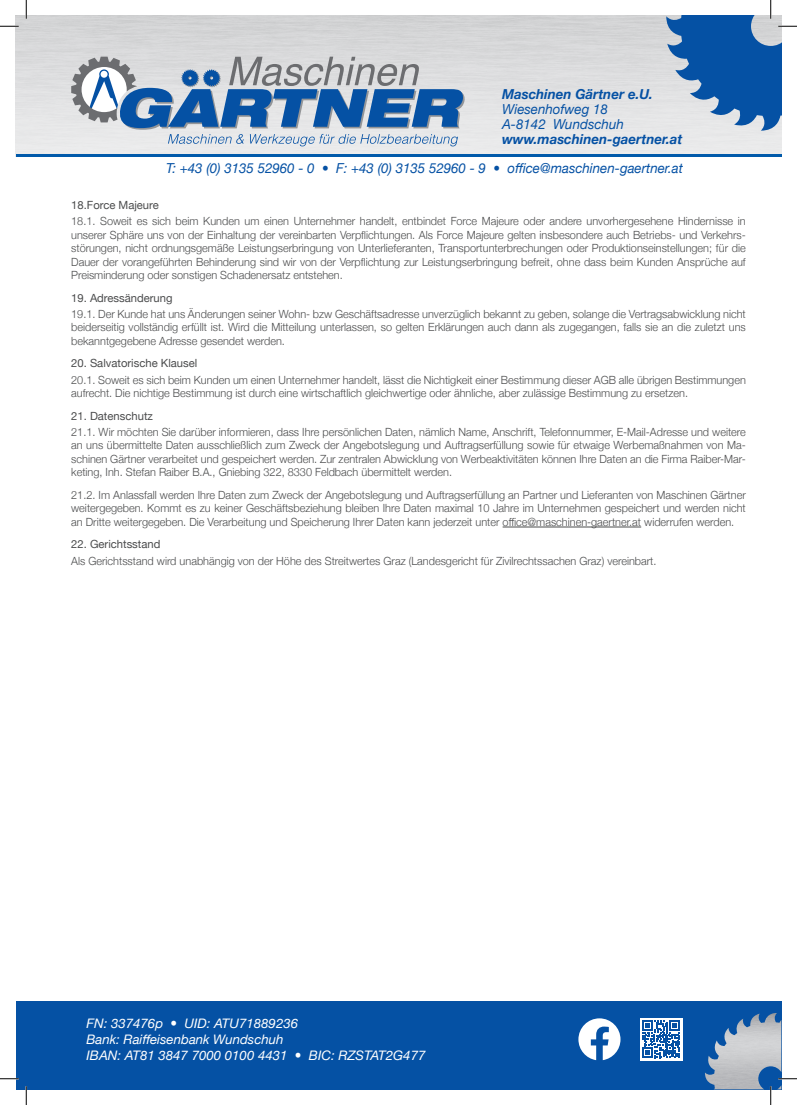
<style>
.page{position:relative;width:797px;height:1105px;background:#fff}
.page>*{position:absolute;margin:0;border:0;box-sizing:border-box;transform-origin:0 0}
.t1{font:italic 13.75px "Helvetica Neue";color:#0551a4}
.t2{font:italic 700 13.75px "Helvetica Neue";color:#0551a4}
.t3{font:italic 13.12px "Helvetica Neue";color:#fff}
.t4{font:300 11.25px/13.5px "Helvetica Neue";color:#4b4c4d;text-align:justify}
.t5{font:11.25px "Helvetica Neue";color:#4b4c4d}
.s1{font-size:13.75px}
</style>
<div class="page">
<div style="left:16px;top:1001px;width:765px;height:88px;background:#0551a4"></div>
<hr style="left:16px;top:154px;width:765px;height:3px;background:#015aaa">
<img style="left:705px;top:1013px;width:76px;height:76px">
<svg style="left:578px;top:1018px;width:42px;height:42px"></svg>
<div style="left:640px;top:1018px;width:42px;height:42px;background:#fff"></div>
<svg style="left:642px;top:1020px;width:38px;height:38px"></svg>
<svg style="left:71px;top:57px;width:393px;height:89px;background:#95acc5"></svg>
<hr style="left:502px;top:527px;width:139px;height:1px;background:#4b4c4d">
<svg style="left:0;top:25px;width:19px;height:2px"></svg>
<svg style="left:0;top:1078px;width:19px;height:1px"></svg>
<svg style="left:778px;top:1078px;width:19px;height:1px"></svg>
<svg style="left:25px;top:0;width:2px;height:19px"></svg>
<svg style="left:25px;top:1086px;width:2px;height:19px"></svg>
<svg style="left:666px;top:0;width:131px;height:131px"></svg>
<svg style="left:770px;top:1086px;width:1px;height:19px"></svg>
<p class="t2" style="left:502px;top:83px;width:152px">Maschinen Gärtner e.U.</p>
<p class="t1" style="left:502px;top:99px;width:107px">Wiesenhofweg 18</p>
<p class="t1" style="left:502px;top:114px;width:123px">A-8142 Wundschuh</p>
<p class="t2" style="left:502px;top:128px;width:182px">www.maschinen-gaertner.at</p>
<p class="t1" style="left:166px;top:158px;width:518px">T: +43 (0) 3135 52960 - 0 • F: +43 (0) 3135 52960 - 9 • office@maschinen-gaertner.at</p>
<p class="t5" style="left:71px;top:197px;width:89px">18.Force Majeure</p>
<p class="t4" style="left:71px;top:213px;width:676px">18.1. Soweit es sich beim Kunden um einen Unternehmer handelt, entbindet Force Majeure oder andere unvorhergesehene Hindernisse in unserer Sphäre uns von der Einhaltung der vereinbarten Verpflichtungen. Als Force Majeure gelten insbesondere auch Betriebs- und Verkehrs&shy;störungen, nicht ordnungsgemäße Leistungserbringung von Unterlieferanten, Transportunterbrechungen oder Produktionseinstellungen; für die Dauer der vorangeführten Behinderung sind wir von der Verpflichtung zur Leistungserbringung befreit, ohne dass beim Kunden Ansprüche auf Preisminderung oder sonstigen Schadenersatz entstehen.</p>
<p class="t5" style="left:71px;top:289px;width:103px">19. Adressänderung</p>
<p class="t4" style="left:71px;top:306px;width:676px">19.1. Der Kunde hat uns Änderungen seiner Wohn- bzw Geschäftsadresse unverzüglich bekannt zu geben, solange die Vertragsabwicklung nicht beiderseitig vollständig erfüllt ist. Wird die Mitteilung unterlassen, so gelten Erklärungen auch dann als zugegangen, falls sie an die zuletzt uns bekanntgegebene Adresse gesendet werden.</p>
<p class="t5" style="left:71px;top:355px;width:128px">20. Salvatorische Klausel</p>
<p class="t4" style="left:71px;top:372px;width:676px">20.1. Soweit es sich beim Kunden um einen Unternehmer handelt, lässt die Nichtigkeit einer Bestimmung dieser AGB alle übrigen Bestimmungen aufrecht. Die nichtige Bestimmung ist durch eine wirtschaftlich gleichwertige oder ähnliche, aber zulässige Bestimmung zu ersetzen.</p>
<p class="t5" style="left:71px;top:407px;width:83px">21. Datenschutz</p>
<p class="t4" style="left:71px;top:424px;width:676px">21.1. Wir möchten Sie darüber informieren, dass Ihre persönlichen Daten, nämlich Name, Anschrift, Telefonnummer, E-Mail-Adresse und weitere an uns übermittelte Daten ausschließlich zum Zweck der Angebotslegung und Auftragserfüllung sowie für etwaige Werbemaßnahmen von Ma&shy;schinen Gärtner verarbeitet und gespeichert werden. Zur zentralen Abwicklung von Werbeaktivitäten können Ihre Daten an die Firma Raiber-Mar&shy;keting, Inh. Stefan Raiber B.A., Gniebing 322, 8330 Feldbach übermittelt werden.</p>
<p class="t4" style="left:71px;top:487px;width:676px">21.2. Im Anlassfall werden Ihre Daten zum Zweck der Angebotslegung und Auftragserfüllung an Partner und Lieferanten von Maschinen Gärtner weitergegeben. Kommt es zu keiner Geschäftsbeziehung bleiben Ihre Daten maximal 10 Jahre im Unternehmen gespeichert und werden nicht an Dritte weitergegeben. Die Verarbeitung und Speicherung Ihrer Daten kann jederzeit unter office@maschinen-gaertner.at widerrufen werden.</p>
<p class="t5" style="left:71px;top:536px;width:91px">22. Gerichtsstand</p>
<p class="t4" style="left:71px;top:553px;width:586px">Als Gerichtsstand wird unabhängig von der Höhe des Streitwertes Graz (Landesgericht für Zivilrechtssachen Graz) vereinbart.</p>
<p class="t3" style="left:86px;top:1014px;width:213px">FN: 337476p <span class="s1">•</span> UID: ATU71889236</p>
<p class="t3" style="left:86px;top:1029px;width:198px">Bank: Raiffeisenbank Wundschuh</p>
<p class="t3" style="left:86px;top:1046px;width:340px">IBAN: AT81 3847 7000 0100 4431 <span class="s1">•</span> BIC: RZSTAT2G477</p>
</div>
